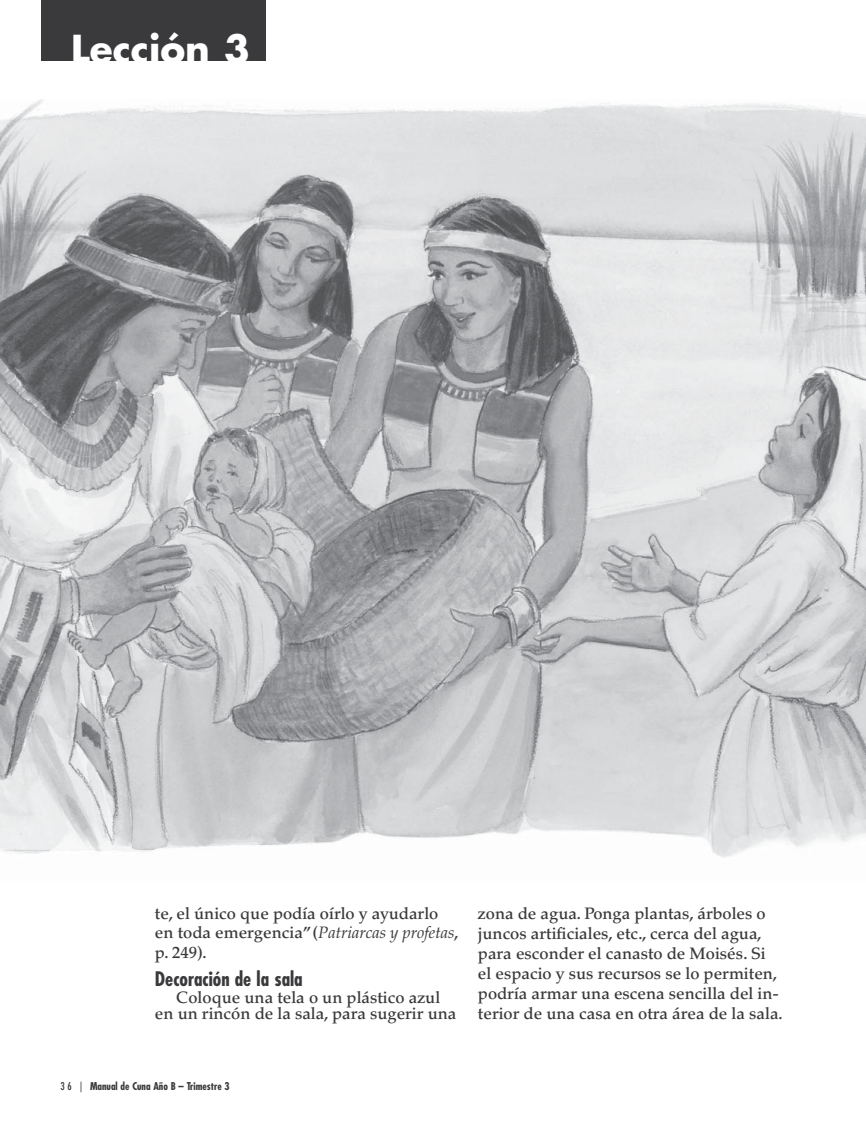
<style>
.page{position:relative;width:866px;height:1121px;background:#fff}
.page>*{position:absolute;margin:0;border:0;box-sizing:border-box;transform-origin:0 0}
.t1{font:700 37.5px "Futura Std";color:#fff}
.t2{font:700 condensed 19.5px "Futura Std";color:#3a393b}
.t3{font:500 16.5px/20.1px "Palatino LT Std";color:#3a393b}
.t4{font:700 condensed 10.5px "Futura Std";color:#3a393b}
.s1{font-weight:400;font-style:italic}
.s2{font-weight:400}
</style>
<div class="page">
<div style="left:42px;top:0;width:224px;height:61px;background:#3a393b"></div>
<img style="left:0;top:100px;width:866px;height:758px">
<h1 class="t1" style="left:71px;top:28px;width:180px">Lección 3</h1>
<p class="t3" style="left:155px;top:905px;width:305px;line-height:19.5px">te, el único que podía oírlo y ayudarlo en toda emergencia” (<span class="s1">Patriarcas y profetas</span>, p. 249).</p>
<p class="t2" style="left:155px;top:970px;width:149px">Decoración de la sala</p>
<p class="t3" style="left:155px;top:991px;width:303px;line-height:16.5px;text-align:center">Coloque una tela o un plástico azul<br>en un rincón de la sala, para sugerir una</p>
<p class="t3" style="left:478px;top:904px;width:306px">zona de agua. Ponga plantas, árboles o juncos artificiales, etc., cerca del agua, para esconder el canasto de Moisés. Si el espacio y sus recursos se lo permiten, podría armar una escena sencilla del in&shy;terior de una casa en otra área de la sala.</p>
<p class="t4" style="left:60px;top:1081px;width:171px"><span class="s2">3 6 |</span> Manual de Cuna Año B – Trimestre 3</p>
</div>
